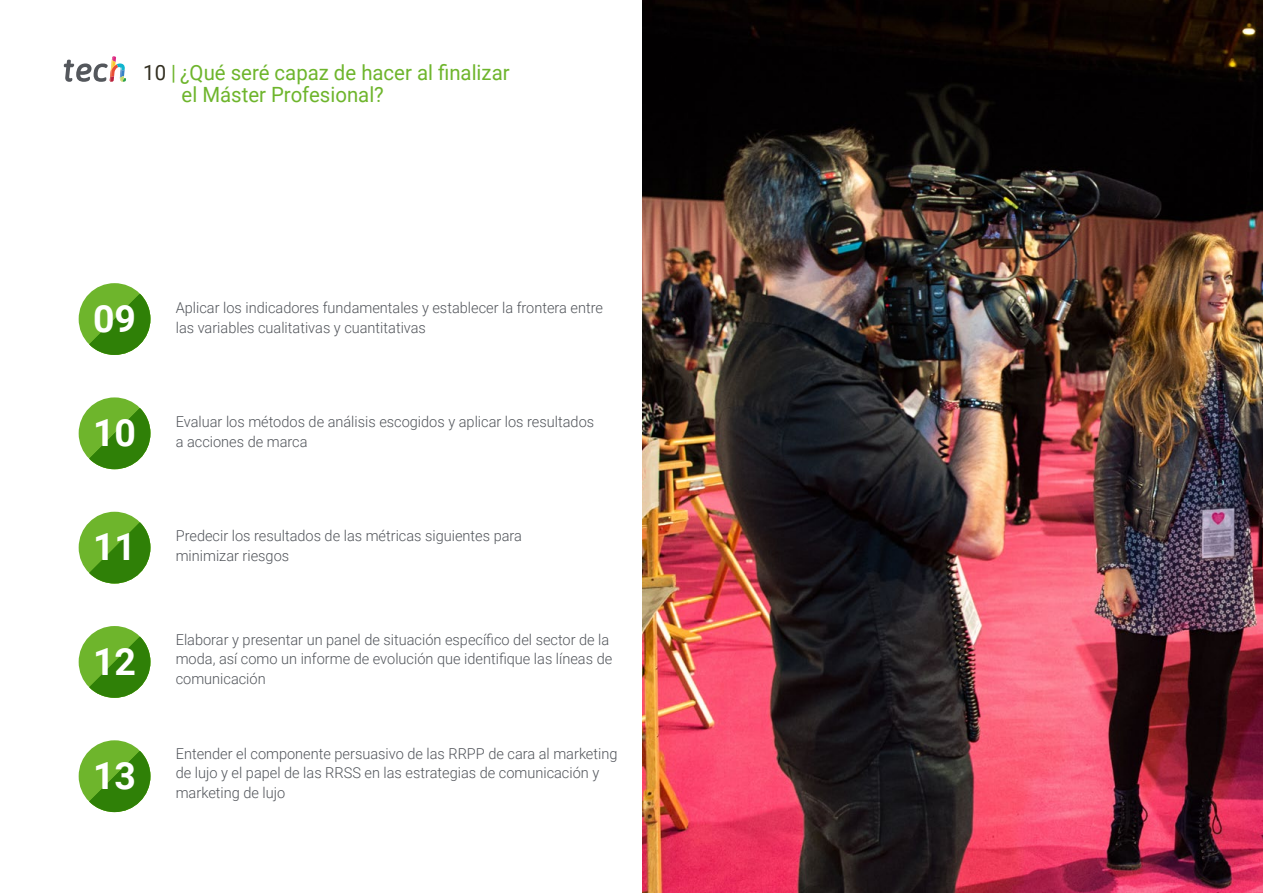
<style>
.page{position:relative;width:1263px;height:893px;background:#fff}
.page>*{position:absolute;margin:0;border:0;box-sizing:border-box;transform-origin:0 0}
.t1{font:700 37.5px "Roboto";color:#fff}
.t2{font:21px/22.5px "Roboto";color:#6eb52c}
.t3{font:300 15px/19.5px "Roboto";color:#52555b}
.s1{color:#312e20}
</style>
<div class="page">
<svg style="left:64px;top:56px;width:62px;height:26px"></svg>
<img style="left:642px;top:0;width:621px;height:893px">
<div style="left:79px;top:283px;width:71px;height:72px;background:#6eb52c;border-radius:50%"></div>
<svg style="left:89px;top:294px;width:61px;height:61px"></svg>
<div style="left:79px;top:397px;width:71px;height:72px;background:#6eb52c;border-radius:50%"></div>
<svg style="left:89px;top:408px;width:61px;height:61px"></svg>
<div style="left:79px;top:512px;width:71px;height:71px;background:#6eb52c;border-radius:50%"></div>
<svg style="left:89px;top:522px;width:61px;height:61px"></svg>
<div style="left:79px;top:626px;width:71px;height:72px;background:#6eb52c;border-radius:50%"></div>
<svg style="left:89px;top:636px;width:61px;height:62px"></svg>
<div style="left:79px;top:740px;width:71px;height:72px;background:#6eb52c;border-radius:50%"></div>
<svg style="left:89px;top:751px;width:61px;height:61px"></svg>
<h2 class="t2" style="left:182px;top:60px;width:330px;text-indent:-38px"><span class="s1">10</span> | ¿Qué seré capaz de hacer al finalizar el Máster Profesional?</h2>
<h1 class="t1" style="left:93px;top:292px;width:45px">09</h1>
<h1 class="t1" style="left:93px;top:406px;width:45px">10</h1>
<h1 class="t1" style="left:93px;top:521px;width:45px">11</h1>
<h1 class="t1" style="left:93px;top:635px;width:45px">12</h1>
<h1 class="t1" style="left:93px;top:749px;width:45px">13</h1>
<p class="t3" style="left:176px;top:297px;width:429px">Aplicar los indicadores fundamentales y establecer la frontera entre las variables cualitativas y cuantitativas</p>
<p class="t3" style="left:176px;top:411px;width:420px">Evaluar los métodos de análisis escogidos y aplicar los resultados a acciones de marca</p>
<p class="t3" style="left:176px;top:526px;width:348px">Predecir los resultados de las métricas siguientes para minimizar riesgos</p>
<p class="t3" style="left:176px;top:629px;width:438px">Elaborar y presentar un panel de situación específico del sector de la moda, así como un informe de evolución que identifique las líneas de comunicación</p>
<p class="t3" style="left:176px;top:743px;width:443px">Entender el componente persuasivo de las RRPP de cara al marketing de lujo y el papel de las RRSS en las estrategias de comunicación y marketing de lujo</p>
</div>
